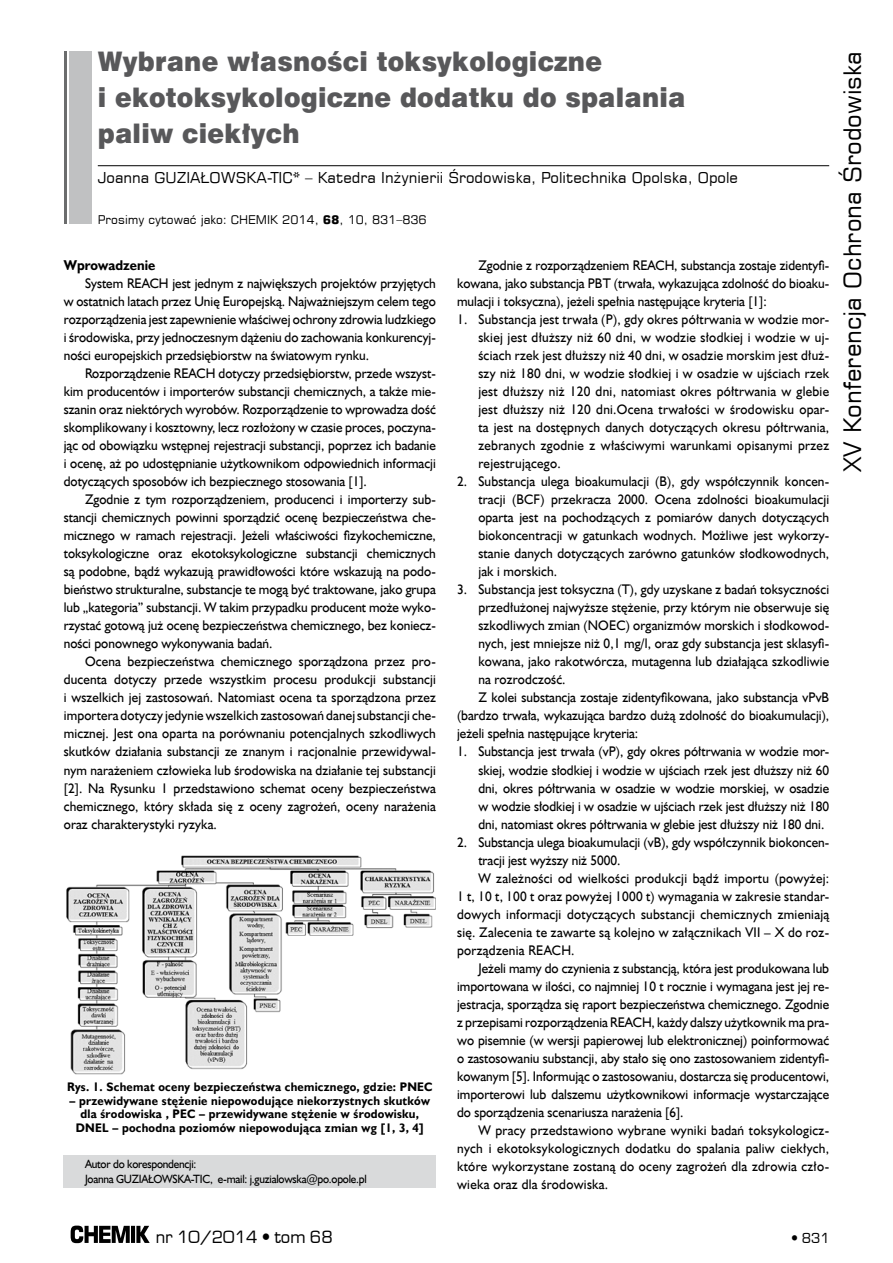
<style>
.page{position:relative;width:893px;height:1263px;background:#fff}
.page>*{position:absolute;margin:0;border:0;box-sizing:border-box;transform-origin:0 0}
.t1{font:27px/36px "Swis 721 Blk EU";letter-spacing:.01em;color:#58585a;scale:.93 1}
.t2{font:24px "Square 721 EU";color:#000}
.t3{font:16.5px "Euromode";color:#000}
.t4{font:15px "Square 721 EU";color:#000}
.t5{font:700 14.25px "Humanst 521 EU";color:#000;scale:.95 1}
.t6{font:13.95px/18px "Humanst 521 EU";color:#000;text-align:justify;scale:.95 1}
.t7{font:13.95px "Humanst 521 EU";letter-spacing:.02em;color:#000;scale:.95 1}
.t8{font:13.5px "Euromode";color:#000}
.t9{font:700 12.45px/13.5px "Humanst 521 EU";letter-spacing:.02em;color:#000;text-align:center;scale:.95 1}
.t10{font:12px/15px "Humanst 521 EU";letter-spacing:-.02em;color:#000;scale:.94 1}
.t11{font:12px "Square 721 EU";color:#000}
.s1{font-weight:700}
</style>
<div class="page">
<svg style="left:71px;top:1225px;width:79px;height:18px"></svg>
<div style="left:70px;top:51px;width:22px;height:173px;background:#c0c1c2"></div>
<hr style="left:64px;top:51px;width:3px;height:173px;background:#6b6c6d">
<hr style="left:98px;top:165px;width:731px;height:1px;background:#000">
<div style="left:64px;top:1155px;width:372px;height:33px;background:#d9dadb"></div>
<img style="left:66px;top:855px;width:370px;height:220px">
<h1 class="t1" style="left:98px;top:44px;width:633px">Wybrane własności toksykologiczne<br>i ekotoksykologiczne dodatku do spalania paliw ciekłych</h1>
<p class="t4" style="left:98px;top:168px;width:642px">Joanna GUZIAŁOWSKA-TIC* – Katedra Inżynierii Środowiska, Politechnika Opolska, Opole</p>
<p class="t11" style="left:98px;top:212px;width:330px">Prosimy cytować jako: CHEMIK 2014, <span class="s1">68</span>, 10, 831–836</p>
<p class="t5" style="left:64px;top:256px;width:98px">Wprowadzenie</p>
<p class="t6" style="left:64px;top:274px;width:393px;text-indent:21px">System REACH jest jednym z największych projektów przyjętych w ostatnich latach przez Unię Europejską. Najważniejszym celem tego rozporządzenia jest zapewnienie właściwej ochrony zdrowia ludzkiego i środowiska, przy jednoczesnym dążeniu do zachowania konkurencyj&shy;ności europejskich przedsiębiorstw na światowym rynku.</p>
<p class="t6" style="left:64px;top:364px;width:393px;text-indent:21px">Rozporządzenie REACH dotyczy przedsiębiorstw, przede wszyst&shy;kim producentów i importerów substancji chemicznych, a także mie&shy;szanin oraz niektórych wyrobów. Rozporządzenie to wprowadza dość skomplikowany i kosztowny, lecz rozłożony w czasie proces, poczyna&shy;jąc od obowiązku wstępnej rejestracji substancji, poprzez ich badanie i ocenę, aż po udostępnianie użytkownikom odpowiednich informacji dotyczących sposobów ich bezpiecznego stosowania [1].</p>
<p class="t6" style="left:64px;top:490px;width:393px;text-indent:21px">Zgodnie z tym rozporządzeniem, producenci i importerzy sub&shy;stancji chemicznych powinni sporządzić ocenę bezpieczeństwa che&shy;micznego w ramach rejestracji. Jeżeli właściwości fizykochemiczne, toksykologiczne oraz ekotoksykologiczne substancji chemicznych są podobne, bądź wykazują prawidłowości które wskazują na podo&shy;bieństwo strukturalne, substancje te mogą być traktowane, jako grupa lub „kategoria” substancji. W takim przypadku producent może wyko&shy;rzystać gotową już ocenę bezpieczeństwa chemicznego, bez koniecz&shy;ności ponownego wykonywania badań.</p>
<p class="t6" style="left:64px;top:653px;width:393px;text-indent:21px">Ocena bezpieczeństwa chemicznego sporządzona przez pro&shy;ducenta dotyczy przede wszystkim procesu produkcji substancji i wszelkich jej zastosowań. Natomiast ocena ta sporządzona przez importera dotyczy jedynie wszelkich zastosowań danej substancji che&shy;micznej. Jest ona oparta na porównaniu potencjalnych szkodliwych skutków działania substancji ze znanym i racjonalnie przewidywal&shy;nym narażeniem człowieka lub środowiska na działanie tej substancji [2]. Na Rysunku 1 przedstawiono schemat oceny bezpieczeństwa chemicznego, który składa się z oceny zagrożeń, oceny narażenia oraz charakterystyki ryzyka.</p>
<p class="t9" style="left:67px;top:1080px;width:386px">Rys. 1. Schemat oceny bezpieczeństwa chemicznego, gdzie: PNEC</p>
<p class="t9" style="left:70px;top:1094px;width:381px">– przewidywane stężenie niepowodujące niekorzystnych skutków dla środowiska , PEC – przewidywane stężenie w środowisku,<br>DNEL – pochodna poziomów niepowodująca zmian wg [1, 3, 4]</p>
<p class="t10" style="left:85px;top:1156px;width:301px">Autor do korespondencji:<br>Joanna GUZIAŁOWSKA-TIC, e-mail: j.guzialowska@po.opole.pl</p>
<p class="t6" style="left:457px;top:256px;width:393px;text-indent:21px">Zgodnie z rozporządzeniem REACH, substancja zostaje zidentyfi&shy;kowana, jako substancja PBT (trwała, wykazująca zdolność do bioaku&shy;mulacji i toksyczna), jeżeli spełnia następujące kryteria [1]:</p>
<p class="t6" style="left:478px;top:310px;width:371px;text-indent:-21px">1. Substancja jest trwała (P), gdy okres półtrwania w wodzie mor&shy;skiej jest dłuższy niż 60 dni, w wodzie słodkiej i wodzie w uj&shy;ściach rzek jest dłuższy niż 40 dni, w osadzie morskim jest dłuż&shy;szy niż 180 dni, w wodzie słodkiej i w osadzie w ujściach rzek jest dłuższy niż 120 dni, natomiast okres półtrwania w glebie jest dłuższy niż 120 dni.Ocena trwałości w środowisku opar&shy;ta jest na dostępnych danych dotyczących okresu półtrwania, zebranych zgodnie z właściwymi warunkami opisanymi przez rejestrującego.</p>
<p class="t6" style="left:478px;top:472px;width:371px;text-indent:-21px">2. Substancja ulega bioakumulacji (B), gdy współczynnik koncen&shy;tracji (BCF) przekracza 2000. Ocena zdolności bioakumulacji oparta jest na pochodzących z pomiarów danych dotyczących biokoncentracji w gatunkach wodnych. Możliwe jest wykorzy&shy;stanie danych dotyczących zarówno gatunków słodkowodnych, jak i morskich.</p>
<p class="t6" style="left:457px;top:581px;width:393px">3. Substancja jest toksyczna (T), gdy uzyskane z badań toksyczności</p>
<p class="t6" style="left:478px;top:599px;width:371px">przedłużonej najwyższe stężenie, przy którym nie obserwuje się</p>
<p class="t6" style="left:478px;top:617px;width:371px">szkodliwych zmian (NOEC) organizmów morskich i słodkowod-</p>
<p class="t6" style="left:478px;top:635px;width:371px">nych, jest mniejsze niż 0,1 mg/l, oraz gdy substancja jest sklasyfi-</p>
<p class="t6" style="left:478px;top:653px;width:371px">kowana, jako rakotwórcza, mutagenna lub działająca szkodliwie</p>
<p class="t6" style="left:478px;top:671px;width:93px">na rozrodczość.</p>
<p class="t6" style="left:478px;top:689px;width:371px">Z kolei substancja zostaje zidentyfikowana, jako substancja vPvB</p>
<p class="t6" style="left:457px;top:707px;width:393px">(bardzo trwała, wykazująca bardzo dużą zdolność do bioakumulacji),</p>
<p class="t6" style="left:457px;top:725px;width:192px">jeżeli spełnia następujące kryteria:</p>
<p class="t6" style="left:478px;top:743px;width:371px;text-indent:-21px">1. Substancja jest trwała (vP), gdy okres półtrwania w wodzie mor&shy;skiej, wodzie słodkiej i wodzie w ujściach rzek jest dłuższy niż 60 dni, okres półtrwania w osadzie w wodzie morskiej, w osadzie w wodzie słodkiej i w osadzie w ujściach rzek jest dłuższy niż 180 dni, natomiast okres półtrwania w glebie jest dłuższy niż 180 dni.</p>
<p class="t6" style="left:457px;top:833px;width:393px">2. Substancja ulega bioakumulacji (vB), gdy współczynnik biokoncen-</p>
<p class="t6" style="left:478px;top:851px;width:151px">tracji jest wyższy niż 5000.</p>
<p class="t7" style="left:478px;top:869px;width:371px">W zależności od wielkości produkcji bądź importu (powyżej:</p>
<p class="t7" style="left:457px;top:887px;width:393px">1 t, 10 t, 100 t oraz powyżej 1000 t) wymagania w zakresie standar-</p>
<p class="t7" style="left:457px;top:905px;width:393px">dowych informacji dotyczących substancji chemicznych zmieniają</p>
<p class="t7" style="left:457px;top:923px;width:393px">się. Zalecenia te zawarte są kolejno w załącznikach VII – X do roz-</p>
<p class="t7" style="left:457px;top:941px;width:125px">porządzenia REACH.</p>
<p class="t6" style="left:478px;top:959px;width:371px">Jeżeli mamy do czynienia z substancją, która jest produkowana lub</p>
<p class="t6" style="left:457px;top:977px;width:393px">importowana w ilości, co najmniej 10 t rocznie i wymagana jest jej re-</p>
<p class="t6" style="left:457px;top:995px;width:393px">jestracja, sporządza się raport bezpieczeństwa chemicznego. Zgodnie</p>
<p class="t6" style="left:457px;top:1013px;width:393px">z przepisami rozporządzenia REACH, każdy dalszy użytkownik ma pra-</p>
<p class="t6" style="left:457px;top:1031px;width:393px">wo pisemnie (w wersji papierowej lub elektronicznej) poinformować</p>
<p class="t6" style="left:457px;top:1049px;width:393px">o zastosowaniu substancji, aby stało się ono zastosowaniem zidentyfi-</p>
<p class="t6" style="left:457px;top:1067px;width:393px">kowanym [5]. Informując o zastosowaniu, dostarcza się producentowi,</p>
<p class="t6" style="left:457px;top:1085px;width:393px">importerowi lub dalszemu użytkownikowi informacje wystarczające</p>
<p class="t6" style="left:457px;top:1103px;width:240px">do sporządzenia scenariusza narażenia [6].</p>
<p class="t7" style="left:478px;top:1121px;width:371px">W pracy przedstawiono wybrane wyniki badań toksykologicz-</p>
<p class="t7" style="left:457px;top:1139px;width:393px">nych i ekotoksykologicznych dodatku do spalania paliw ciekłych,</p>
<p class="t7" style="left:457px;top:1157px;width:393px">które wykorzystane zostaną do oceny zagrożeń dla zdrowia czło-</p>
<p class="t7" style="left:457px;top:1175px;width:161px">wieka oraz dla środowiska.</p>
<h2 class="t2" style="left:837px;top:472px;width:422px;rotate:-90deg">XV Konferencja Ochrona Środowiska</h2>
<p class="t3" style="left:156px;top:1227px;width:178px">nr 10/2014 • tom 68</p>
<p class="t8" style="left:791px;top:1230px;width:40px">• 831</p>
</div>
